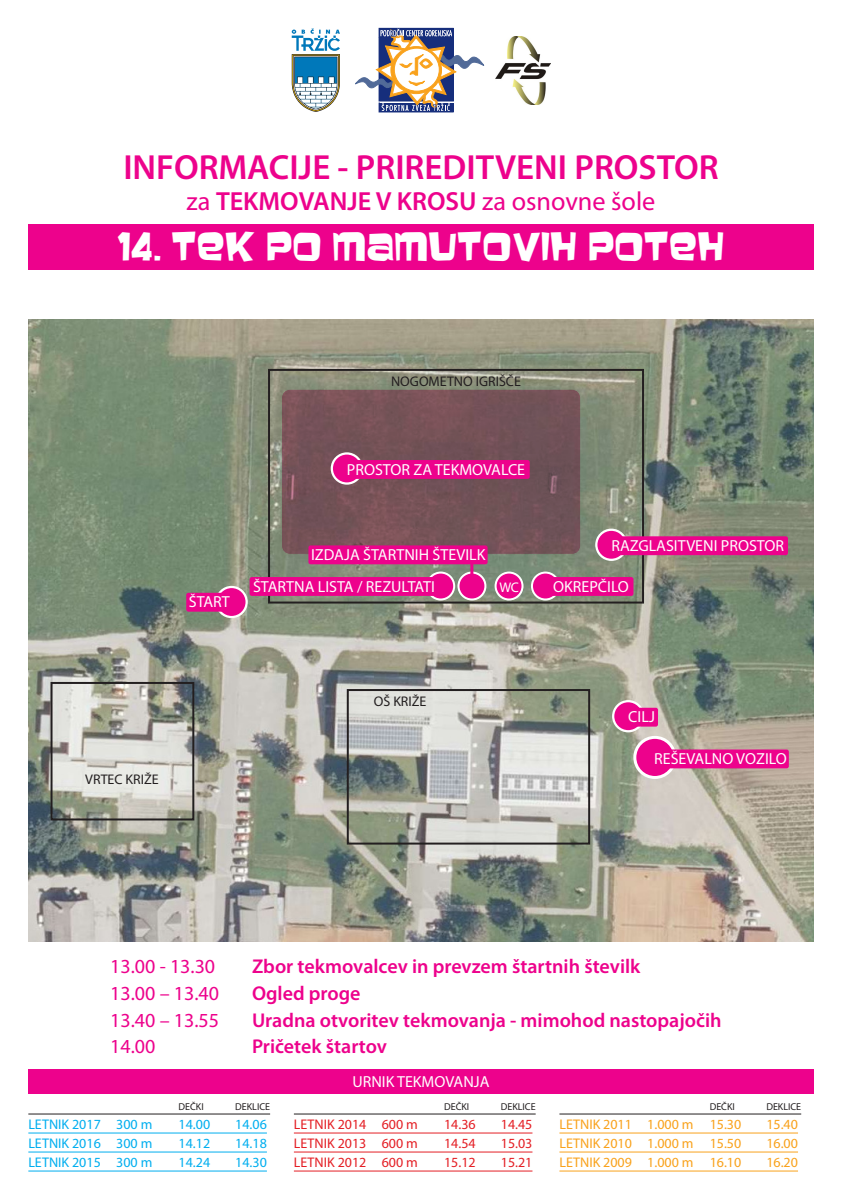
<style>
.page{position:relative;width:842px;height:1191px;background:#fff}
.page>*{position:absolute;margin:0;border:0;box-sizing:border-box;transform-origin:0 0}
.t1{font:600 35px "Myriad Pro";color:#ed028c}
.t2{font:35px "Baveuse";color:#fff}
.t3{font:600 26.2px "Myriad Pro";color:#ed028c}
.t4{font:600 20px "Myriad Pro";color:#ed028c}
.t5{font:20px "Myriad Pro";color:#ed028c}
.t6{font:16px "Myriad Pro";color:#fff}
.t7{font:14px "Myriad Pro";color:#f9a21c}
.t8{font:14px "Myriad Pro";color:#00aeef}
.t9{font:14px "Myriad Pro";color:#e41f25}
.t10{font:14px "Myriad Pro";color:#231f20}
.t11{font:14px "Myriad Pro";color:#fff}
.t12{font:10px "Myriad Pro";color:#231f20}
.s1{font-weight:400}
</style>
<div class="page">
<img style="left:28px;top:319px;width:786px;height:622px">
<div style="left:347px;top:689px;width:243px;height:155px;border:2px solid #231f20"></div>
<div style="left:268px;top:369px;width:376px;height:234px;border:2px solid #231f20"></div>
<div style="left:51px;top:682px;width:143px;height:138px;border:2px solid #231f20"></div>
<div style="left:281px;top:389px;width:300px;height:165px;background:linear-gradient(to right,#795359,#705257);border-radius:9px"></div>
<div style="left:281px;top:389px;width:300px;height:166px;border:1px solid #fff;border-radius:9px"></div>
<div style="left:28px;top:224px;width:786px;height:45px;background:#ed028c"></div>
<div style="left:28px;top:1069px;width:786px;height:25px;background:#ed028c"></div>
<div style="left:379px;top:28px;width:74px;height:9px;border:1px solid #162e7c"></div>
<div style="left:379px;top:103px;width:74px;height:9px;border:1px solid #162e7c"></div>
<svg style="left:355px;top:29px;width:129px;height:82px"></svg>
<svg style="left:292px;top:28px;width:48px;height:84px"></svg>
<img style="left:496px;top:36px;width:54px;height:68px">
<div style="left:635px;top:737px;width:40px;height:40px;background:#ed028c;border-radius:50%"></div>
<div style="left:633px;top:736px;width:43px;height:43px;border:3px solid #fff;border-radius:50%"></div>
<svg style="left:596px;top:530px;width:30px;height:30px"></svg>
<div style="left:595px;top:528px;width:32px;height:33px;border:2px solid #fff;border-radius:50%"></div>
<div style="left:532px;top:572px;width:27px;height:27px;background:#ed028c;border-radius:50%"></div>
<div style="left:531px;top:571px;width:29px;height:29px;border:2px solid #fff;border-radius:50%"></div>
<svg style="left:613px;top:701px;width:30px;height:30px"></svg>
<div style="left:612px;top:700px;width:32px;height:32px;border:2px solid #fff;border-radius:50%"></div>
<div style="left:458px;top:572px;width:27px;height:27px;background:#ed028c;border-radius:50%"></div>
<div style="left:457px;top:571px;width:29px;height:29px;border:2px solid #fff;border-radius:50%"></div>
<div style="left:496px;top:572px;width:26px;height:27px;background:#ed028c;border-radius:50%"></div>
<div style="left:495px;top:571px;width:28px;height:29px;border:2px solid #fff;border-radius:50%"></div>
<div style="left:427px;top:572px;width:27px;height:27px;background:#ed028c;border-radius:50%"></div>
<div style="left:426px;top:571px;width:29px;height:29px;border:2px solid #fff;border-radius:50%"></div>
<svg style="left:217px;top:587px;width:30px;height:30px"></svg>
<div style="left:215px;top:586px;width:33px;height:32px;border:2px solid #fff;border-radius:50%"></div>
<svg style="left:332px;top:453px;width:30px;height:30px"></svg>
<div style="left:331px;top:452px;width:32px;height:32px;border:2px solid #fff;border-radius:50%"></div>
<div style="left:654px;top:749px;width:135px;height:19px;background:#ed028c;border-radius:2px"></div>
<div style="left:609px;top:536px;width:179px;height:19px;background:#ed028c;border-radius:2px"></div>
<div style="left:551px;top:577px;width:82px;height:19px;background:#ed028c;border-radius:2px"></div>
<div style="left:626px;top:707px;width:32px;height:19px;background:#ed028c;border-radius:2px"></div>
<div style="left:308px;top:545px;width:180px;height:19px;background:#ed028c;border-radius:2px"></div>
<div style="left:250px;top:577px;width:190px;height:19px;background:#ed028c;border-radius:2px"></div>
<div style="left:186px;top:593px;width:46px;height:18px;background:#ed028c;border-radius:2px"></div>
<div style="left:344px;top:460px;width:186px;height:19px;background:#ed028c;border-radius:2px"></div>
<hr style="left:28px;top:1113px;width:242px;height:1px;background:#231f20">
<hr style="left:28px;top:1132px;width:239px;height:1px;background:#00aeef">
<hr style="left:28px;top:1151px;width:239px;height:1px;background:#00aeef">
<hr style="left:28px;top:1170px;width:239px;height:1px;background:#00aeef">
<hr style="left:294px;top:1113px;width:242px;height:1px;background:#231f20">
<hr style="left:294px;top:1132px;width:238px;height:1px;background:#e41f25">
<hr style="left:294px;top:1151px;width:238px;height:1px;background:#e41f25">
<hr style="left:294px;top:1170px;width:238px;height:1px;background:#e41f25">
<hr style="left:559px;top:1113px;width:242px;height:1px;background:#231f20">
<hr style="left:559px;top:1132px;width:239px;height:1px;background:#f9a21c">
<hr style="left:559px;top:1151px;width:239px;height:1px;background:#f9a21c">
<hr style="left:559px;top:1170px;width:239px;height:1px;background:#f9a21c">
<svg style="left:470px;top:564px;width:3px;height:10px"></svg>
<p class="t1" style="left:123px;top:145px;width:597px">INFORMACIJE - PRIREDITVENI PROSTOR</p>
<p class="t3" style="left:187px;top:184px;width:470px"><span class="s1">za</span> TEKMOVANJE V KROSU <span class="s1">za osnovne šole</span></p>
<p class="t2" style="left:117px;top:226px;width:609px">14. TEK PO MAMUTOVIH POTEH</p>
<p class="t10" style="left:391px;top:372px;width:131px">NOGOMETNO IGRIŠČE</p>
<p class="t6" style="left:347px;top:459px;width:180px">PROSTOR ZA TEKMOVALCE</p>
<p class="t6" style="left:189px;top:592px;width:43px">ŠTART</p>
<p class="t6" style="left:311px;top:544px;width:176px">IZDAJA ŠTARTNIH ŠTEVILK</p>
<p class="t6" style="left:253px;top:576px;width:183px">ŠTARTNA LISTA / REZULTATI</p>
<p class="t11" style="left:499px;top:578px;width:21px">WC</p>
<p class="t6" style="left:611px;top:535px;width:174px">RAZGLASITVENI PROSTOR</p>
<p class="t6" style="left:553px;top:576px;width:77px">OKREPČILO</p>
<p class="t10" style="left:85px;top:771px;width:75px">VRTEC KRIŽE</p>
<p class="t10" style="left:374px;top:693px;width:54px">OŠ KRIŽE</p>
<p class="t6" style="left:628px;top:707px;width:28px">CILJ</p>
<p class="t6" style="left:654px;top:748px;width:134px">REŠEVALNO VOZILO</p>
<p class="t5" style="left:110px;top:954px;width:106px">13.00 - 13.30</p>
<p class="t4" style="left:252px;top:954px;width:390px">Zbor tekmovalcev in prevzem štartnih številk</p>
<p class="t5" style="left:110px;top:981px;width:110px">13.00 – 13.40</p>
<p class="t4" style="left:252px;top:980px;width:110px">Ogled proge</p>
<p class="t5" style="left:110px;top:1007px;width:110px">13.40 – 13.55</p>
<p class="t4" style="left:252px;top:1007px;width:471px">Uradna otvoritev tekmovanja - mimohod nastopajočih</p>
<p class="t5" style="left:110px;top:1034px;width:47px">14.00</p>
<p class="t4" style="left:252px;top:1034px;width:137px">Pričetek štartov</p>
<p class="t12" style="left:179px;top:1100px;width:27px">DEČKI</p>
<p class="t12" style="left:235px;top:1100px;width:36px">DEKLICE</p>
<p class="t8" style="left:28px;top:1115px;width:126px">LETNIK 2017 300 m</p>
<p class="t8" style="left:179px;top:1115px;width:33px">14.00</p>
<p class="t8" style="left:235px;top:1115px;width:33px">14.06</p>
<p class="t8" style="left:28px;top:1134px;width:126px">LETNIK 2016 300 m</p>
<p class="t8" style="left:179px;top:1134px;width:33px">14.12</p>
<p class="t8" style="left:235px;top:1134px;width:33px">14.18</p>
<p class="t8" style="left:28px;top:1153px;width:126px">LETNIK 2015 300 m</p>
<p class="t8" style="left:179px;top:1153px;width:33px">14.24</p>
<p class="t8" style="left:235px;top:1153px;width:33px">14.30</p>
<p class="t6" style="left:352px;top:1072px;width:139px">URNIK TEKMOVANJA</p>
<p class="t12" style="left:444px;top:1100px;width:27px">DEČKI</p>
<p class="t12" style="left:501px;top:1100px;width:36px">DEKLICE</p>
<p class="t9" style="left:294px;top:1115px;width:126px">LETNIK 2014 600 m</p>
<p class="t9" style="left:444px;top:1115px;width:33px">14.36</p>
<p class="t9" style="left:501px;top:1115px;width:33px">14.45</p>
<p class="t9" style="left:294px;top:1134px;width:126px">LETNIK 2013 600 m</p>
<p class="t9" style="left:444px;top:1134px;width:33px">14.54</p>
<p class="t9" style="left:501px;top:1134px;width:33px">15.03</p>
<p class="t9" style="left:294px;top:1153px;width:126px">LETNIK 2012 600 m</p>
<p class="t9" style="left:444px;top:1153px;width:33px">15.12</p>
<p class="t9" style="left:501px;top:1153px;width:33px">15.21</p>
<p class="t12" style="left:710px;top:1100px;width:27px">DEČKI</p>
<p class="t12" style="left:766px;top:1100px;width:36px">DEKLICE</p>
<p class="t7" style="left:559px;top:1115px;width:183px">LETNIK 2011 1.000 m 15.30</p>
<p class="t7" style="left:766px;top:1115px;width:33px">15.40</p>
<p class="t7" style="left:559px;top:1134px;width:183px">LETNIK 2010 1.000 m 15.50</p>
<p class="t7" style="left:766px;top:1134px;width:33px">16.00</p>
<p class="t7" style="left:559px;top:1153px;width:183px">LETNIK 2009 1.000 m 16.10</p>
<p class="t7" style="left:766px;top:1153px;width:33px">16.20</p>
</div>
